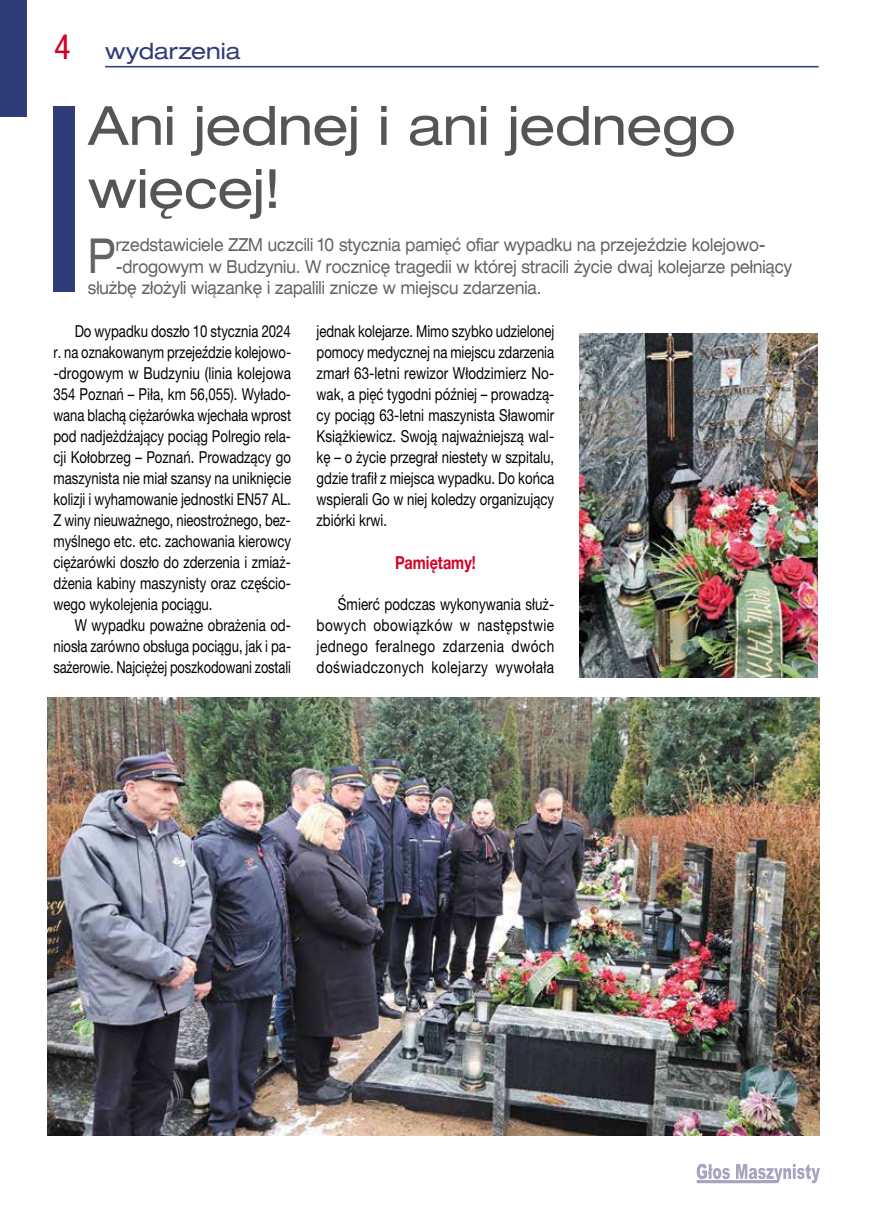
<style>
.page{position:relative;width:872px;height:1212px;background:#fff}
.page>*{position:absolute;margin:0;border:0;box-sizing:border-box;transform-origin:0 0}
.t1{font:expanded 54px/63px "Helvetica Neue LT Pro";letter-spacing:-.005em;color:#555}
.t2{font:expanded 48.3px "Helvetica Neue LT Pro";color:#636363;scale:.8 1}
.t3{font:expanded 22.5px "Helvetica Neue LT Pro";color:#303c78}
.t4{font:expanded 18px "Helvetica Neue LT Pro";color:#636363;scale:.8 1}
.t5{font:700 18px "Helvetica Neue LT Pro";color:#d40026;scale:.8 1}
.t6{font:16.5px/21px "Helvetica Neue LT Pro";color:#000;text-align:justify;scale:.8 1}
.t7{font:16.5px/21px "Helvetica Neue LT Pro";color:#000;text-align:justify;scale:.79 1}
.t8{font:16.5px/21px "Helvetica Neue LT Pro";color:#000;text-align:justify;scale:.81 1}
.s1{font-stretch:condensed;font-size:34.5px;color:#d40026}
</style>
<div class="page">
<svg style="left:696px;top:1164px;width:124px;height:19px"></svg>
<div style="left:0;top:0;width:27px;height:117px;background:#303c78"></div>
<hr style="left:105px;top:66px;width:713px;height:1px;background:#303c78">
<div style="left:54px;top:106px;width:21px;height:186px;background:#303c78"></div>
<img style="left:580px;top:334px;width:237px;height:344px">
<img style="left:47px;top:697px;width:773px;height:438px">
<h3 class="t3" style="left:54px;top:37px;width:188px"><span class="s1">4</span> wydarzenia</h3>
<h1 class="t1" style="left:88px;top:93px;width:649px">Ani jednej i ani jednego więcej!</h1>
<h2 class="t2" style="left:88px;top:225px;width:36px">P</h2>
<p class="t4" style="left:116px;top:233px;width:814px">rzedstawiciele ZZM uczcili 10 stycznia pamięć ofiar wypadku na przejeździe kolejowo-</p>
<p class="t4" style="left:116px;top:255px;width:847px">-drogowym w Budzyniu. W rocznicę tragedii w której stracili życie dwaj kolejarze pełniący</p>
<p class="t4" style="left:88px;top:276px;width:569px">służbę złożyli wiązankę i zapalili znicze w miejscu zdarzenia.</p>
<p class="t6" style="left:53px;top:321px;width:299px;text-indent:21px">Do wypadku doszło 10 stycznia 2024 r. na oznakowanym przejeździe kolejowo--drogowym w Budzyniu (linia kolejowa 354 Poznań – Piła, km 56,055). Wyłado&shy;wana blachą ciężarówka wjechała wprost pod nadjeżdżający pociąg Polregio rela&shy;cji Kołobrzeg – Poznań. Prowadzący go maszynista nie miał szansy na uniknięcie kolizji i wyhamowanie jednostki EN57 AL.<br>Z winy nieuważnego, nieostrożnego, bez&shy;myślnego etc. etc. zachowania kierowcy ciężarówki doszło do zderzenia i zmiaż&shy;dżenia kabiny maszynisty oraz częścio&shy;wego wykolejenia pociągu.</p>
<p class="t6" style="left:53px;top:615px;width:298px;text-indent:21px">W wypadku poważne obrażenia od&shy;niosła zarówno obsługa pociągu, jak i pa&shy;sażerowie. Najciężej poszkodowani zostali</p>
<p class="t7" style="left:316px;top:321px;width:302px">jednak kolejarze. Mimo szybko udzielonej pomocy medycznej na miejscu zdarzenia zmarł 63-letni rewizor Włodzimierz No&shy;wak, a pięć tygodni później – prowadzą&shy;cy pociąg 63-letni maszynista Sławomir Książkiewicz. Swoją najważniejszą wal&shy;kę – o życie przegrał niestety w szpitalu, gdzie trafił z miejsca wypadku. Do końca wspierali Go w niej koledzy organizujący zbiórki krwi.</p>
<p class="t5" style="left:395px;top:551px;width:102px">Pamiętamy!</p>
<p class="t8" style="left:316px;top:594px;width:295px;text-indent:21px">Śmierć podczas wykonywania służ&shy;bowych obowiązków w następstwie jednego feralnego zdarzenia dwóch doświadczonych kolejarzy wywołała</p>
</div>
